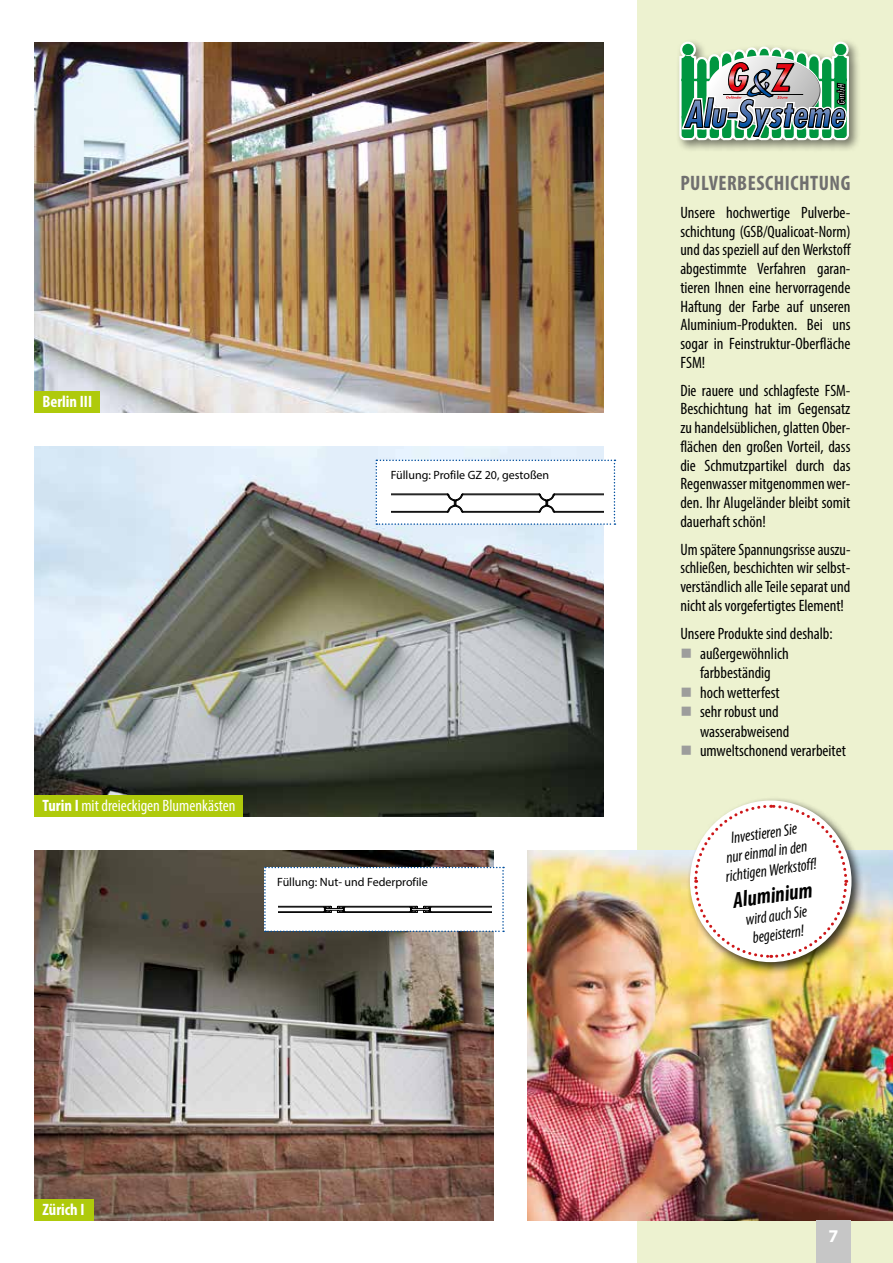
<style>
.page{position:relative;width:893px;height:1263px;background:#fff}
.page>*{position:absolute;margin:0;border:0;box-sizing:border-box;transform-origin:0 0}
.t1{font:italic 700 condensed 22.5px "Myriad Pro";color:#000;scale:.95 1}
.t2{font:700 condensed 21px "Myriad Pro";letter-spacing:.025em;color:#706f6f}
.t3{font:700 18px "Myriad Pro";color:#fff}
.t4{font:condensed 16.5px/18.8px "Myriad Pro";color:#000;text-align:justify}
.t5{font:italic condensed 16.5px/18.8px "Myriad Pro";color:#000;text-align:center;scale:.95 1}
.t6{font:condensed 16.5px "Myriad Pro";color:#fff}
.t7{font:700 condensed 16.5px "Myriad Pro";color:#fff}
.t8{font:12px "Myriad Pro";color:#000}
.s1{font-weight:700}
.s2{color:#9d9d9c}
</style>
<div class="page">
<img style="left:34px;top:446px;width:570px;height:370px">
<div style="left:638px;top:0;width:255px;height:1263px;background:#edf2d0"></div>
<div style="left:675px;top:38px;width:187px;height:115px;background:#000;opacity:.5"></div>
<svg style="left:677px;top:38px;width:174px;height:115px"></svg>
<img style="left:527px;top:850px;width:366px;height:370px">
<div style="left:686px;top:796px;width:178px;height:178px;background:#000;opacity:.75"></div>
<svg style="left:693px;top:803px;width:156px;height:156px"></svg>
<div style="left:816px;top:1220px;width:34px;height:43px;background:#c6c6c6"></div>
<img style="left:34px;top:43px;width:570px;height:369px">
<img style="left:34px;top:850px;width:459px;height:370px">
<svg style="left:376px;top:460px;width:239px;height:65px"></svg>
<svg style="left:264px;top:867px;width:240px;height:65px"></svg>
<div style="left:34px;top:391px;width:65px;height:21px;background:#afca0b"></div>
<div style="left:34px;top:795px;width:209px;height:21px;background:#afca0b"></div>
<div style="left:34px;top:1199px;width:60px;height:21px;background:#afca0b"></div>
<p class="t7" style="left:43px;top:391px;width:51px">Berlin III</p>
<p class="t8" style="left:391px;top:467px;width:160px">Füllung: Profile GZ 20, gestoßen</p>
<p class="t6" style="left:43px;top:796px;width:195px"><span class="s1">Turin I</span> mit dreieckigen Blumenkästen</p>
<p class="t8" style="left:277px;top:875px;width:152px">Füllung: Nut- und Federprofile</p>
<p class="t7" style="left:43px;top:1199px;width:44px">Zürich I</p>
<p class="t2" style="left:680px;top:170px;width:172px">PULVERBESCHICHTUNG</p>
<p class="t4" style="left:680px;top:203px;width:172px">Unsere hochwertige Pulverbe&shy;schichtung (GSB/Qualicoat--Norm) und das speziell auf den Werkstoff abgestimmte Verfahren garan&shy;tieren Ihnen eine hervorragende Haftung der Farbe auf unseren Aluminium-Produkten. Bei uns sogar in Feinstruktur-Oberfläche FSM!</p>
<p class="t4" style="left:680px;top:381px;width:172px">Die rauere und schlagfeste FSM-Beschichtung hat im Gegensatz zu handelsüblichen, glatten Ober&shy;flächen den großen Vorteil, dass die Schmutzpartikel durch das Regenwasser mitgenommen wer&shy;den. Ihr Alugeländer bleibt somit dauerhaft schön!</p>
<p class="t4" style="left:680px;top:540px;width:172px">Um spätere Spannungsrisse auszu&shy;schließen, beschichten wir selbst&shy;verständlich alle Teile separat und nicht als vorgefertigtes Element!</p>
<p class="t4" style="left:680px;top:624px;width:154px">Unsere Produkte sind deshalb:</p>
<p class="t4" style="left:680px;top:643px;width:110px;line-height:19.5px;text-align:center"><span class="s2">■</span> außergewöhnlich farbbeständig</p>
<p class="t4" style="left:680px;top:683px;width:101px"><span class="s2">■</span> hoch wetterfest</p>
<p class="t4" style="left:700px;top:702px;width:91px;line-height:19.5px;text-indent:-20px"><span class="s2">■</span> sehr robust und wasserabweisend</p>
<p class="t4" style="left:680px;top:741px;width:167px"><span class="s2">■</span> umweltschonend verarbeitet</p>
<p class="t5" style="left:719px;top:829px;width:98px;rotate:-8deg">Investieren Sie<br>nur einmal in den richtigen Werkstoff!</p>
<h1 class="t1" style="left:731px;top:886px;width:86px;rotate:-8deg">Aluminium</h1>
<p class="t5" style="left:744px;top:910px;width:67px;text-align:left;rotate:-8deg">wird auch Sie begeistern!</p>
<p class="t3" style="left:828px;top:1225px;width:11px">7</p>
</div>
